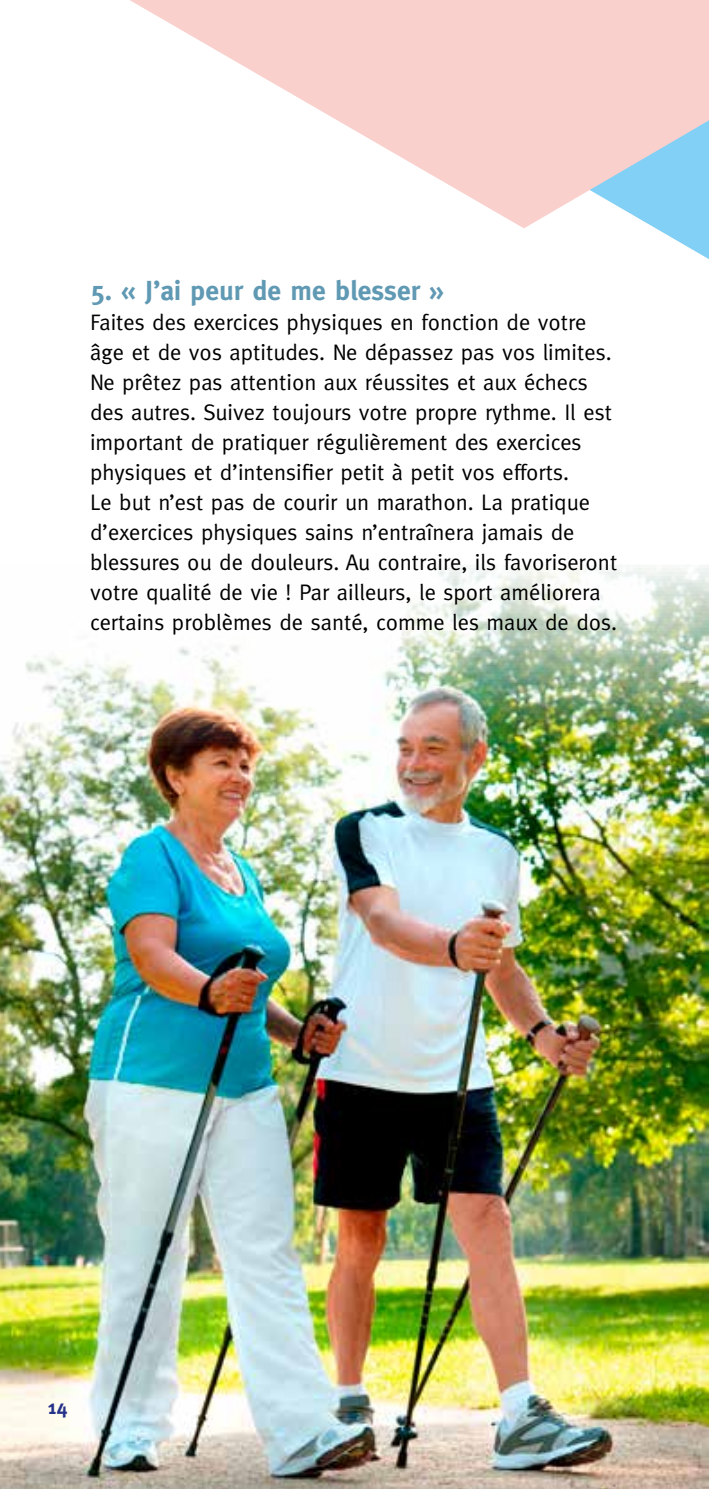
<style>
.page{position:relative;width:709px;height:1489px;background:#fff}
.page>*{position:absolute;margin:0;border:0;box-sizing:border-box;transform-origin:0 0}
.t1{font:700 27.5px "Meta";color:#6099b3}
.t2{font:22.5px/30px "Meta";color:#000}
.t3{font:700 20px "Meta";color:#25328a}
</style>
<div class="page">
<svg style="left:130px;top:0;width:579px;height:228px;fill:#fad0cd"></svg>
<img style="left:0;top:568px;width:709px;height:920px">
<p class="t1" style="left:90px;top:275px;width:355px">5. « J’ai peur de me blesser »</p>
<p class="t2" style="left:90px;top:307px;width:529px">Faites des exercices physiques en fonction de votre âge et de vos aptitudes. Ne dépassez pas vos limites.<br>Ne prêtez pas attention aux réussites et aux échecs des autres. Suivez toujours votre propre rythme. Il est important de pratiquer régulièrement des exercices physiques et d’intensifier petit à petit vos efforts.<br>Le but n’est pas de courir un marathon. La pratique d’exercices physiques sains n’entraînera jamais de blessures ou de douleurs. Au contraire, ils favoriseront votre qualité de vie ! Par ailleurs, le sport améliorera certains problèmes de santé, comme les maux de dos.</p>
<p class="t3" style="left:47px;top:1395px;width:21px">14</p>
</div>
